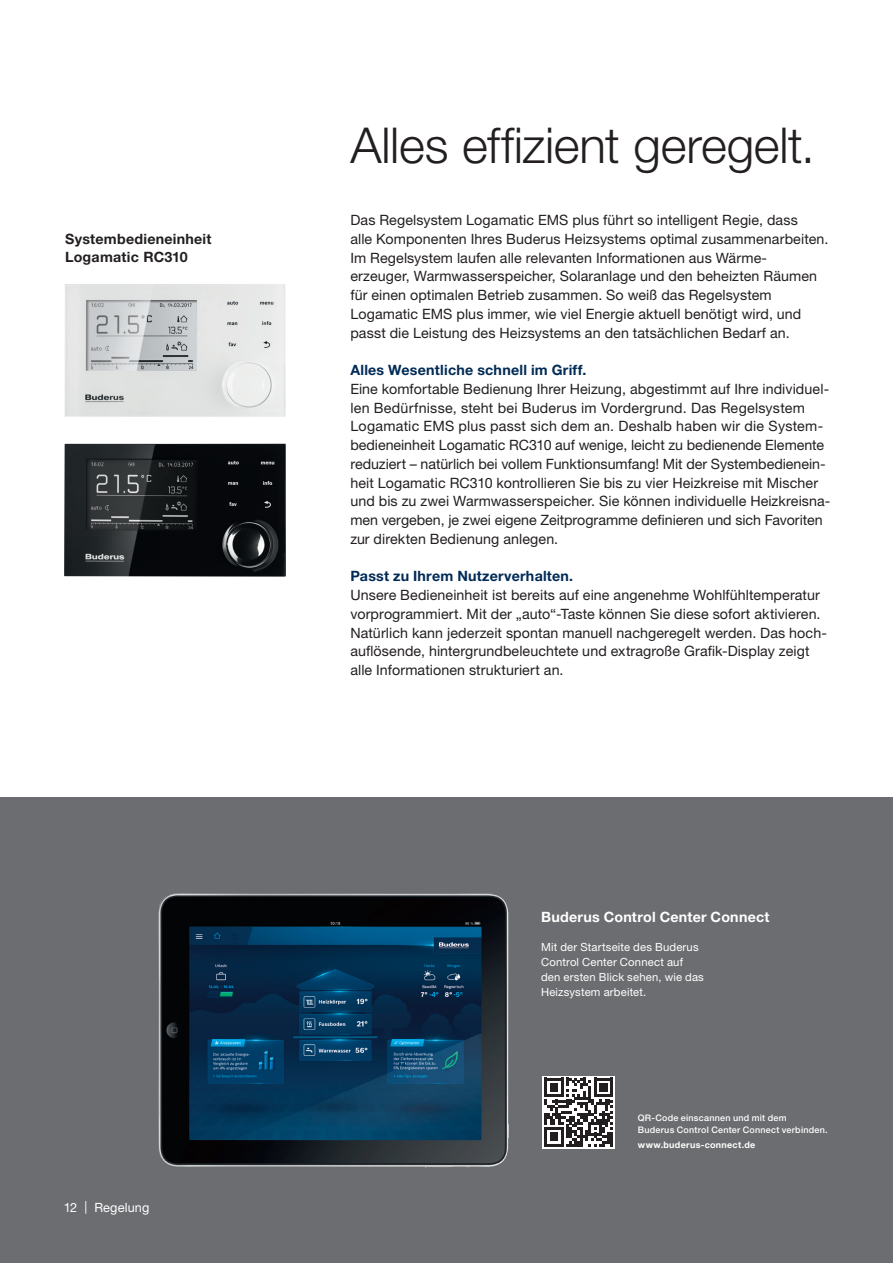
<style>
.page{position:relative;width:893px;height:1263px;background:#fff}
.page>*{position:absolute;margin:0;border:0;box-sizing:border-box;transform-origin:0 0}
.t1{font:300 49.5px "Helvetica Neue LT Pro";letter-spacing:-.005em;color:#231f20}
.t2{font:14.25px/18.8px "Helvetica Neue LT Pro";letter-spacing:.005em;color:#231f20}
.t3{font:700 14.25px "Helvetica Neue LT Pro";letter-spacing:.015em;color:#002a56}
.t4{font:700 14.25px/18.8px "Helvetica Neue LT Pro";letter-spacing:.015em;color:#231f20}
.t5{font:700 14.25px "Helvetica Neue LT Pro";letter-spacing:.015em;color:#fff}
.t6{font:12.75px "Helvetica Neue LT Pro";letter-spacing:.01em;color:#fff}
.t7{font:11.25px/15px "Helvetica Neue LT Pro";letter-spacing:.015em;color:#fff}
.t8{font:500 9px/12px "Helvetica Neue LT Pro";letter-spacing:.025em;color:#fff}
.t9{font:700 9px "Helvetica Neue LT Pro";letter-spacing:.035em;color:#fff}
</style>
<div class="page">
<div style="left:0;top:797px;width:893px;height:466px;background:#6c6d70"></div>
<img style="left:64px;top:443px;width:222px;height:134px">
<img style="left:64px;top:284px;width:222px;height:133px">
<img style="left:158px;top:893px;width:351px;height:275px">
<svg style="left:542px;top:1076px;width:73px;height:72px"></svg>
<svg style="left:544px;top:1078px;width:69px;height:68px;background:#7f7d7e"></svg>
<p class="t4" style="left:65px;top:229px;width:148px">Systembedieneinheit<br>Logamatic RC310</p>
<p class="t6" style="left:64px;top:1199px;width:87px">12 | Regelung</p>
<h1 class="t1" style="left:350px;top:115px;width:466px">Alles effizient geregelt.</h1>
<p class="t2" style="left:350px;top:210px;width:479px">Das Regelsystem Logamatic EMS plus führt so intelligent Regie, dass<br>alle Komponenten Ihres Buderus Heizsystems optimal zusammenarbeiten.<br>Im Regelsystem laufen alle relevanten Informationen aus Wärme&shy;erzeuger, Warmwasserspeicher, Solaranlage und den beheizten Räumen für einen optimalen Betrieb zusammen. So weiß das Regelsystem Logamatic EMS plus immer, wie viel Energie aktuell benötigt wird, und passt die Leistung des Heizsystems an den tatsächlichen Bedarf an.</p>
<p class="t3" style="left:350px;top:361px;width:238px">Alles Wesentliche schnell im Griff.</p>
<p class="t2" style="left:350px;top:379px;width:482px">Eine komfortable Bedienung Ihrer Heizung, abgestimmt auf Ihre individuel&shy;len Bedürfnisse, steht bei Buderus im Vordergrund. Das Regelsystem Logamatic EMS plus passt sich dem an. Deshalb haben wir die System&shy;bedieneinheit Logamatic RC310 auf wenige, leicht zu bedienende Elemente reduziert – natürlich bei vollem Funktionsumfang! Mit der Systembedienein&shy;heit Logamatic RC310 kontrollieren Sie bis zu vier Heizkreise mit Mischer und bis zu zwei Warmwasserspeicher. Sie können individuelle Heizkreisna&shy;men vergeben, je zwei eigene Zeitprogramme definieren und sich Favoriten zur direkten Bedienung anlegen.</p>
<p class="t3" style="left:350px;top:567px;width:224px">Passt zu Ihrem Nutzerverhalten.</p>
<p class="t2" style="left:350px;top:585px;width:478px">Unsere Bedieneinheit ist bereits auf eine angenehme Wohlfühltemperatur vorprogrammiert. Mit der „auto“-Taste können Sie diese sofort aktivieren.<br>Natürlich kann jederzeit spontan manuell nachgeregelt werden. Das hoch&shy;auflösende, hintergrundbeleuchtete und extragroße Grafik-Display zeigt alle Informationen strukturiert an.</p>
<p class="t5" style="left:541px;top:907px;width:230px">Buderus Control Center Connect</p>
<p class="t7" style="left:541px;top:940px;width:164px">Mit der Startseite des Buderus<br>Control Center Connect auf den ersten Blick sehen, wie das<br>Heizsystem arbeitet.</p>
<p class="t8" style="left:638px;top:1112px;width:191px">QR-Code einscannen und mit dem<br>Buderus Control Center Connect verbinden.</p>
<p class="t9" style="left:638px;top:1139px;width:119px">www.buderus-connect.de</p>
</div>
